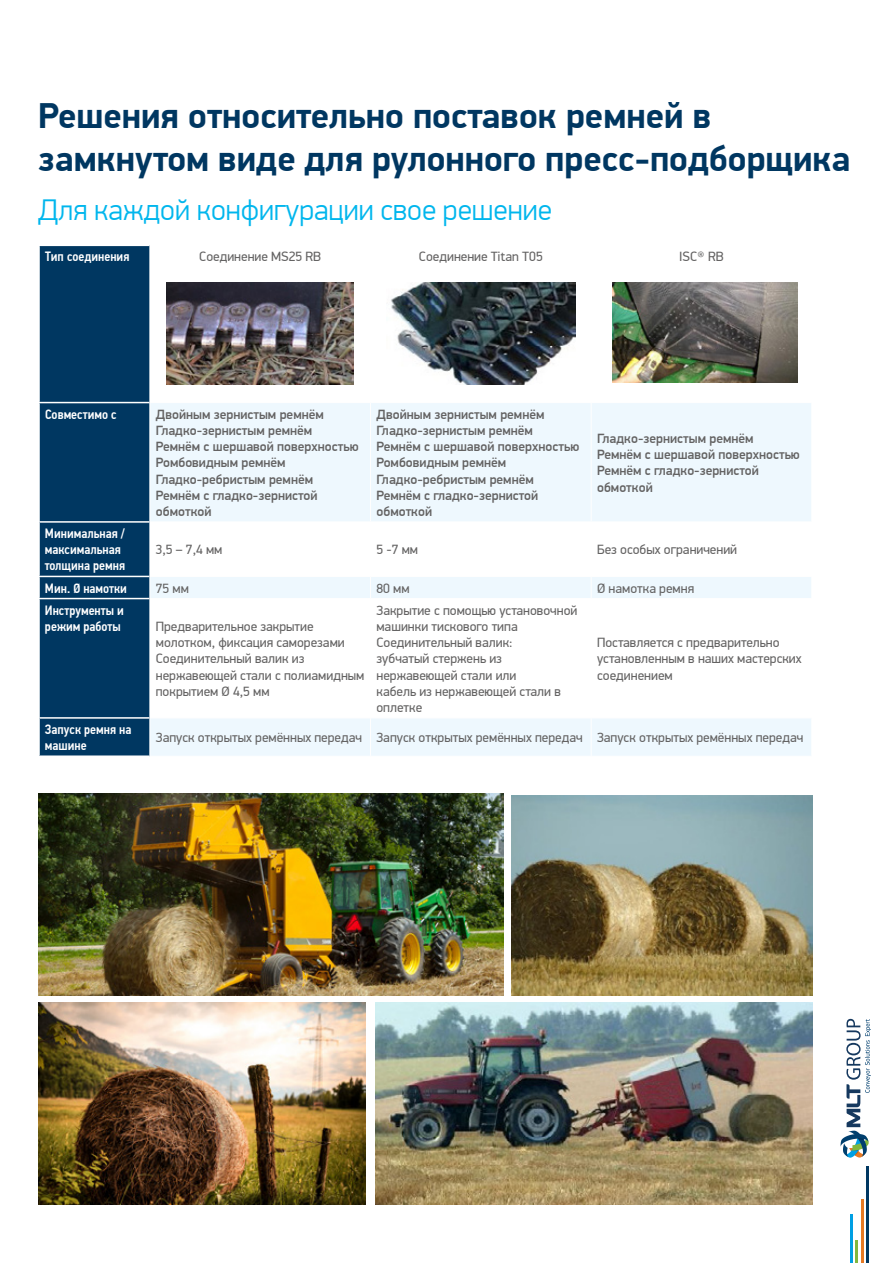
<style>
.page{position:relative;width:893px;height:1263px;background:#fff}
.page>*{position:absolute;margin:0;border:0;box-sizing:border-box;transform-origin:0 0}
.t1{font:700 36.15px/43.3px "PF Din Display Pro";color:#003761}
.t2{font:300 30px "PF Din Display Pro";color:#00b6ed}
.t3{font:13.5px/16.2px "PF Din Display Pro";color:#646363}
.t4{font:500 13.5px/16.2px "PF Din Display Pro";color:#646363}
.t5{font:500 13.5px/16.2px "PF Din Text Cond Pro";color:#fff}
</style>
<div class="page">
<div style="left:40px;top:246px;width:110px;height:509px;background:#003761"></div>
<svg style="left:151px;top:403px;width:660px;height:353px;fill:#eff8fe"></svg>
<hr style="left:38px;top:402px;width:112px;height:1px;background:#fff">
<hr style="left:38px;top:521px;width:112px;height:2px;background:#fff">
<hr style="left:38px;top:576px;width:112px;height:1px;background:#fff">
<hr style="left:38px;top:598px;width:112px;height:1px;background:#fff">
<hr style="left:38px;top:717px;width:112px;height:2px;background:#fff">
<hr style="left:370px;top:403px;width:1px;height:118px;background:#fff">
<hr style="left:591px;top:403px;width:1px;height:118px;background:#fff">
<hr style="left:150px;top:521px;width:221px;height:1px;background:#fff">
<hr style="left:371px;top:521px;width:220px;height:1px;background:#fff">
<hr style="left:370px;top:522px;width:1px;height:54px;background:#fff">
<hr style="left:591px;top:521px;width:221px;height:1px;background:#fff">
<hr style="left:591px;top:522px;width:1px;height:54px;background:#fff">
<hr style="left:150px;top:576px;width:221px;height:1px;background:#fff">
<svg style="left:150px;top:577px;width:1px;height:21px"></svg>
<hr style="left:371px;top:576px;width:220px;height:1px;background:#fff">
<svg style="left:370px;top:577px;width:1px;height:21px"></svg>
<hr style="left:591px;top:576px;width:221px;height:1px;background:#fff">
<svg style="left:591px;top:577px;width:1px;height:21px"></svg>
<hr style="left:150px;top:598px;width:221px;height:1px;background:#fff">
<hr style="left:371px;top:598px;width:220px;height:1px;background:#fff">
<hr style="left:370px;top:599px;width:1px;height:118px;background:#fff">
<hr style="left:591px;top:598px;width:221px;height:1px;background:#fff">
<hr style="left:591px;top:599px;width:1px;height:118px;background:#fff">
<hr style="left:150px;top:717px;width:221px;height:1px;background:#fff">
<hr style="left:371px;top:717px;width:220px;height:1px;background:#fff">
<hr style="left:370px;top:718px;width:1px;height:38px;background:#fff">
<hr style="left:591px;top:717px;width:221px;height:1px;background:#fff">
<hr style="left:591px;top:718px;width:1px;height:38px;background:#fff">
<img style="left:166px;top:283px;width:188px;height:101px">
<img style="left:391px;top:282px;width:184px;height:102px">
<img style="left:613px;top:283px;width:185px;height:100px">
<img style="left:376px;top:1003px;width:436px;height:202px">
<img style="left:38px;top:794px;width:465px;height:202px">
<img style="left:38px;top:1003px;width:328px;height:202px">
<img style="left:512px;top:795px;width:300px;height:201px">
<hr style="left:850px;top:1215px;width:2px;height:48px;background:#009fe3">
<hr style="left:866px;top:1166px;width:3px;height:97px;background:#003761">
<hr style="left:861px;top:1199px;width:2px;height:64px;background:#e77a24">
<hr style="left:855px;top:1241px;width:3px;height:22px;background:#81b73e">
<svg style="left:840px;top:1019px;width:31px;height:139px"></svg>
<h1 class="t1" style="left:38px;top:95px;width:814px">Решения относительно поставок ремней в замкнутом виде для рулонного пресс-подборщика</h1>
<h2 class="t2" style="left:38px;top:193px;width:515px">Для каждой конфигурации свое решение</h2>
<p class="t5" style="left:45px;top:249px;width:86px">Тип соединения</p>
<p class="t3" style="left:199px;top:249px;width:123px">Соединение MS25 RB</p>
<p class="t3" style="left:419px;top:249px;width:125px">Соединение Titan T05</p>
<p class="t3" style="left:679px;top:249px;width:46px">ISC® RB</p>
<p class="t5" style="left:45px;top:406px;width:73px">Совместимо с</p>
<p class="t4" style="left:156px;top:406px;width:204px">Двойным зернистым ремнём<br>Гладко-зернистым ремнём<br>Ремнём с шершавой поверхностью<br>Ромбовидным ремнём<br>Гладко-ребристым ремнём<br>Ремнём с гладко-зернистой обмоткой</p>
<p class="t4" style="left:376px;top:406px;width:204px">Двойным зернистым ремнём<br>Гладко-зернистым ремнём<br>Ремнём с шершавой поверхностью<br>Ромбовидным ремнём<br>Гладко-ребристым ремнём<br>Ремнём с гладко-зернистой обмоткой</p>
<p class="t4" style="left:597px;top:431px;width:204px">Гладко-зернистым ремнём<br>Ремнём с шершавой поверхностью<br>Ремнём с гладко-зернистой обмоткой</p>
<p class="t5" style="left:45px;top:525px;width:82px">Минимальная / максимальная толщина ремня</p>
<p class="t3" style="left:156px;top:542px;width:68px">3,5 – 7,4 мм</p>
<p class="t3" style="left:376px;top:542px;width:43px">5 -7 мм</p>
<p class="t3" style="left:597px;top:542px;width:142px">Без особых ограничений</p>
<p class="t5" style="left:45px;top:580px;width:84px">Мин. Ø намотки</p>
<p class="t3" style="left:156px;top:580px;width:35px">75 мм</p>
<p class="t3" style="left:376px;top:580px;width:35px">80 мм</p>
<p class="t3" style="left:597px;top:580px;width:99px">Ø намотка ремня</p>
<p class="t5" style="left:45px;top:602px;width:80px">Инструменты и режим работы</p>
<p class="t3" style="left:376px;top:602px;width:202px">Закрытие с помощью установочной машинки тискового типа<br>Соединительный валик:<br>зубчатый стержень из нержавеющей стали или<br>кабель из нержавеющей стали в оплетке</p>
<p class="t3" style="left:156px;top:618px;width:210px">Предварительное закрытие молотком, фиксация саморезами<br>Соединительный валик из нержавеющей стали с полиамидным покрытием Ø 4,5 мм</p>
<p class="t3" style="left:597px;top:635px;width:206px">Поставляется с предварительно установленным в наших мастерских соединением</p>
<p class="t5" style="left:45px;top:721px;width:88px">Запуск ремня на машине</p>
<p class="t3" style="left:156px;top:730px;width:649px">Запуск открытых ремённых передач Запуск открытых ремённых передач Запуск открытых ремённых передач</p>
</div>
